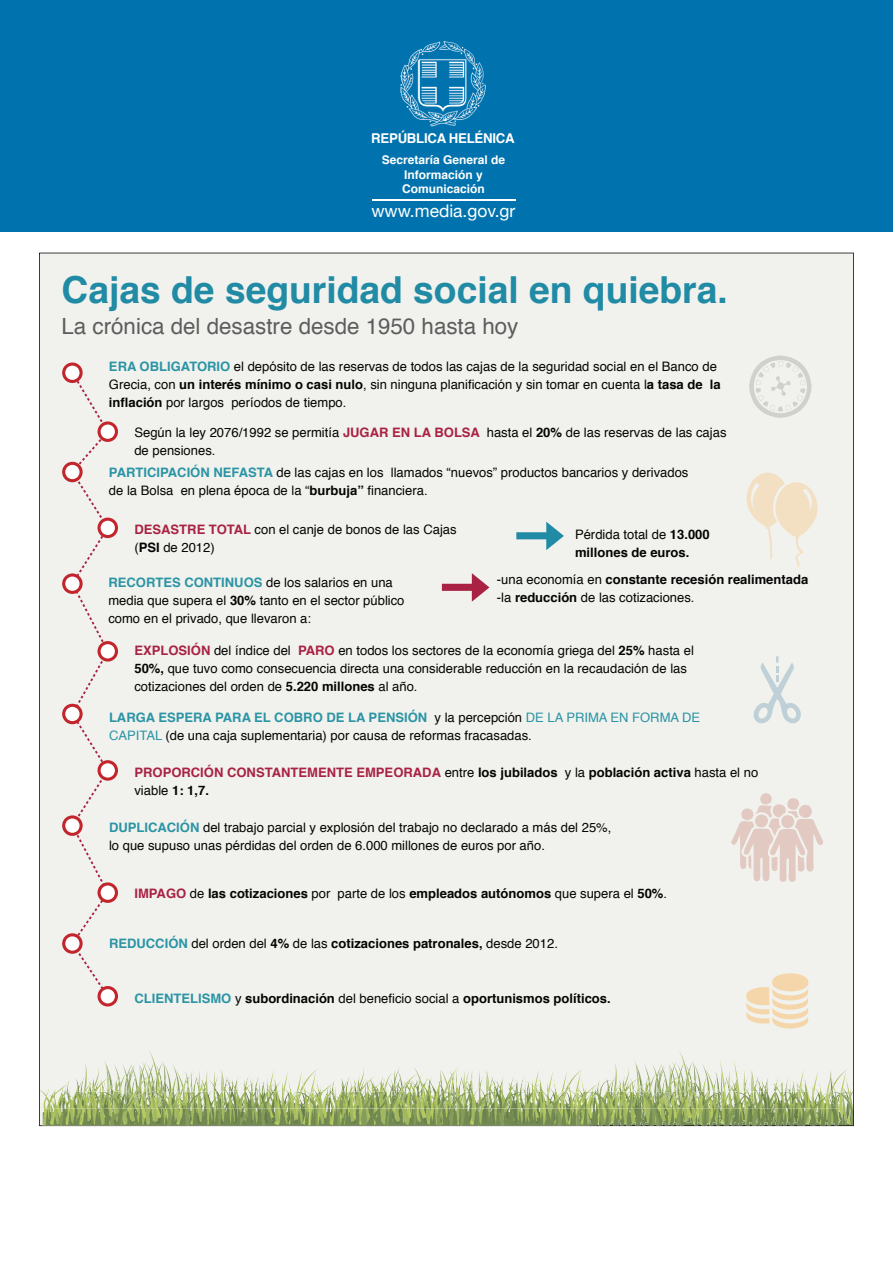
<style>
.page{position:relative;width:893px;height:1263px;background:#fff}
.page>*{position:absolute;margin:0;border:0;box-sizing:border-box;transform-origin:0 0}
.t1{font:700 37.2px "Helvetica";color:#218ba5}
.t2{font:22.35px "Helvetica";color:#5e5d5e}
.t3{font:17.4px "Helvetica Neue";color:#fff}
.t4{font:700 13.5px "Helvetica";letter-spacing:-.02em;color:#fff}
.t5{font:13.05px/18.1px "Helvetica";color:#040503}
.t6{font:700 13.05px/18.1px "Helvetica";color:#040503}
.t7{font:700 13.05px/18.1px "Helvetica";color:#a92244}
.t8{font:13.05px "Helvetica";color:#2b94a5}
.t9{font:700 12px/14.4px "Helvetica";color:#fff;text-align:center}
.s1{font-weight:700;color:#2b94a5}
.s2{font-weight:700}
.s3{font-weight:400}
.s4{font-weight:700;color:#a92244}
.s5{color:#040503}
.s6{color:#2b94a5}
.s7{font-weight:400;color:#040503}
.s8{color:#a92244}
</style>
<div class="page">
<div style="left:0;top:0;width:893px;height:232px;background:#0073ae"></div>
<hr style="left:372px;top:199px;width:144px;height:1px;background:#fff">
<img style="left:400px;top:41px;width:86px;height:86px">
<div style="left:39px;top:253px;width:815px;height:873px;background:#f1f2ed"></div>
<img style="left:770px;top:1075px;width:20px;height:4px">
<img style="left:505px;top:1075px;width:20px;height:4px">
<img style="left:389px;top:1075px;width:32px;height:4px">
<img style="left:101px;top:1079px;width:726px;height:26px">
<p class="t4" style="left:371px;top:127px;width:145px">REPÚBLICA HELÉNICA</p>
<p class="t9" style="left:382px;top:153px;width:125px">Secretaría General de<br>Información y<br>Comunicación</p>
<h3 class="t3" style="left:371px;top:198px;width:146px">www.media.gov.gr</h3>
<h1 class="t1" style="left:62px;top:259px;width:668px">Cajas de seguridad social en quiebra.</h1>
<h2 class="t2" style="left:62px;top:309px;width:458px">La crónica del desastre desde 1950 hasta hoy</h2>
<p class="t5" style="left:109px;top:358px;width:613px;text-align:right"><span class="s1">ERA OBLIGATORIO</span> el depósito de las reservas de todos las cajas de la seguridad social en el Banco de <span class="s2">la</span></p>
<p class="t5" style="left:231px;top:376px;width:473px;text-indent:-122px">Grecia, con <span class="s2">un interés mínimo o casi nulo</span>, sin ninguna planificación y sin tomar en cuenta l<span class="s2">a tasa de </span>períodos de tiempo.</p>
<p class="t6" style="left:109px;top:394px;width:117px">inflación <span class="s3">por largos</span></p>
<p class="t5" style="left:134px;top:423px;width:347px">Según la ley 2076/1992 se permitía <span class="s4">JUGAR EN LA BOLSA </span>de pensiones.</p>
<p class="t5" style="left:391px;top:464px;width:299px">llamados “nuevos” productos bancarios y derivados</p>
<p class="t5" style="left:487px;top:423px;width:241px">hasta el <span class="s2">20%</span> de las reservas de las cajas</p>
<p class="t5" style="left:181px;top:464px;width:248px;text-indent:-72px"><span class="s1">PARTICIPACIÓN NEFASTA</span> de las cajas en los<br>en plena época de la “<span class="s2">burbuja”</span> financiera.</p>
<p class="t5" style="left:109px;top:482px;width:66px">de la Bolsa</p>
<p class="t5" style="left:134px;top:521px;width:324px"><span class="s4">DESASTRE TOTAL</span> con el canje de bonos de las Cajas (<span class="s2">PSI</span> de 2012(</p>
<p class="t6" style="left:575px;top:525px;width:136px"><span class="s3">Pérdida total de</span> 13.000 millones de euros.</p>
<p class="t6" style="left:497px;top:570px;width:313px"><span class="s3">-una economía en</span> constante recesión realimentada <span class="s3">l a-</span> reducción <span class="s3">de las cotizaciones.</span></p>
<p class="t5" style="left:108px;top:574px;width:298px"><span class="s1">RECORTES CONTINUOS</span> de los salarios en una media que supera el <span class="s2">30%</span> tanto en el sector público como en el privado, que llevaron :a</p>
<p class="t5" style="left:298px;top:642px;width:397px"><span class="s4">PARO</span> en todos los sectores de la economía griega del <span class="s2">25%</span> hasta el</p>
<p class="t5" style="left:134px;top:642px;width:554px"><span class="s4">EXPLOSIÓN</span> del índice del<br><span class="s2">50%,</span> que tuvo como consecuencia directa una considerable reducción en la recaudación de las cotizaciones del orden de <span class="s2">5.220 millones</span> al año.</p>
<p class="t8" style="left:435px;top:707px;width:267px"><span class="s5">lay percepción</span> DE LA PRIMA EN FORMA DE</p>
<p class="t5" style="left:109px;top:709px;width:424px"><span class="s1">LARGA ESPERA PARA EL COBRO DE LA PENSIÓN<br></span><span class="s6">CAPITAL</span> (de una caja suplementaria) por causa de reformas fracasadas.</p>
<p class="t7" style="left:134px;top:763px;width:425px">PROPORCIÓN CONSTANTEMENTE EMPEORADA <span class="s7">entre</span> <span class="s5">los jubilados </span><span class="s7">viable</span> <span class="s5">1: 1,7.</span></p>
<p class="t6" style="left:565px;top:763px;width:195px"><span class="s3">lay</span> población activa <span class="s3">hasta el no</span></p>
<p class="t5" style="left:109px;top:819px;width:504px"><span class="s1">DUPLICACIÓN</span> del trabajo parcial y explosión del trabajo no declarado a más del 25%, lo que supuso unas pérdidas del orden de 6.000 millones de euros por año.</p>
<p class="t5" style="left:338px;top:884px;width:331px">parte de los <span class="s2">empleados autónomos</span> que supera el <span class="s2">50%</span>.</p>
<p class="t6" style="left:134px;top:884px;width:197px"><span class="s8">IMPAGO</span> <span class="s3">de</span> las cotizaciones <span class="s3">por</span></p>
<p class="t5" style="left:109px;top:934px;width:450px"><span class="s1">REDUCCIÓN</span> del orden del <span class="s2">4%</span> de las <span class="s2">cotizaciones patronales,</span> desde 2012.</p>
<p class="t6" style="left:134px;top:990px;width:478px"><span class="s6">CLIENTELISMO</span> <span class="s3">y</span> subordinación <span class="s3">del beneficio social a</span> oportunismos políticos.</p>
</div>
